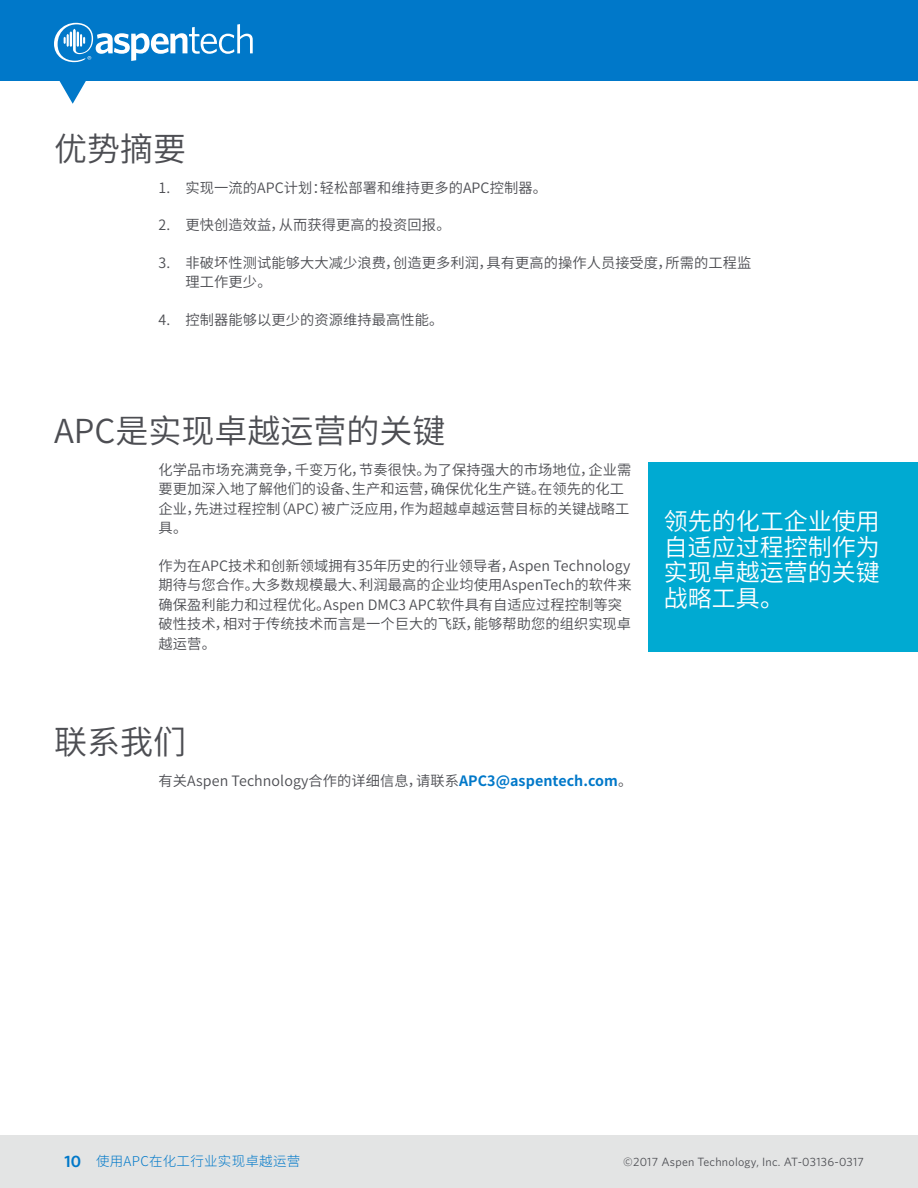
<style>
.page{position:relative;width:918px;height:1188px;background:#fff}
.page>*{position:absolute;margin:0;border:0;box-sizing:border-box;transform-origin:0 0}
.t1{font:33px "Source Han Sans CN";color:#4d4e53}
.t2{font:24px/25.5px "Source Han Sans CN";color:#fff;text-align:justify}
.t3{font:14.25px/19.5px "Source Han Sans CN";letter-spacing:.005em;color:#4d4e53}
.t4{font:300 13.5px "Source Han Sans CN";letter-spacing:.02em;color:#0078c9}
.t5{font:12px "Whitney";letter-spacing:.02em;color:#4d4e53}
.s1{font-weight:700;color:#0078c9}
.s2{font-family:"Whitney";font-weight:600;font-size:16.5px}
</style>
<div class="page">
<div style="left:0;top:1135px;width:918px;height:53px;background:#e3e4e4"></div>
<div style="left:0;top:0;width:918px;height:81px;background:#0078c9"></div>
<svg style="left:54px;top:23px;width:199px;height:81px"></svg>
<div style="left:649px;top:463px;width:269px;height:189px;background:#00aad2"></div>
<h1 class="t1" style="left:54px;top:131px;width:133px">优势摘要</h1>
<p class="t3" style="left:159px;top:178px;width:390px">1. 实现一流的APC计划：轻松部署和维持更多的APC控制器。</p>
<p class="t3" style="left:159px;top:216px;width:294px">2. 更快创造效益，从而获得更高的投资回报。</p>
<p class="t3" style="left:186px;top:253px;width:567px;text-indent:-27px">3. 非破坏性测试能够大大减少浪费，创造更多利润，具有更高的操作人员接受度，所需的工程监理工作更少。</p>
<p class="t3" style="left:159px;top:310px;width:286px">4. 控制器能够以更少的资源维持最高性能。</p>
<h1 class="t1" style="left:54px;top:412px;width:393px">APC是实现卓越运营的关键</h1>
<p class="t3" style="left:159px;top:460px;width:474px">化学品市场充满竞争，千变万化，节奏很快。为了保持强大的市场地位，企业需要更加深入地了解他们的设备、生产和运营，确保优化生产链。在领先的化工企业，先进过程控制（APC）被广泛应用，作为超越卓越运营目标的关键战略工具。</p>
<p class="t3" style="left:159px;top:556px;width:475px">作为在APC技术和创新领域拥有35年历史的行业领导者，Aspen Technology期待与您合作。大多数规模最大、利润最高的企业均使用AspenTech的软件来确保盈利能力和过程优化。Aspen DMC3 APC软件具有自适应过程控制等突破性技术，相对于传统技术而言是一个巨大的飞跃，能够帮助您的组织实现卓越运营。</p>
<h1 class="t1" style="left:54px;top:723px;width:133px">联系我们</h1>
<p class="t3" style="left:159px;top:771px;width:475px">有关Aspen Technology合作的详细信息，请联系<span class="s1">APC3@aspentech.com</span>。</p>
<h2 class="t2" style="left:664px;top:509px;width:218px">领先的化工企业使用自适应过程控制作为实现卓越运营的关键战略工具。</h2>
<p class="t4" style="left:64px;top:1154px;width:237px"><span class="s2">10</span> 使用APC在化工行业实现卓越运营</p>
<p class="t5" style="left:623px;top:1154px;width:242px">©2017 Aspen Technology, Inc. AT-03136-0317</p>
</div>
